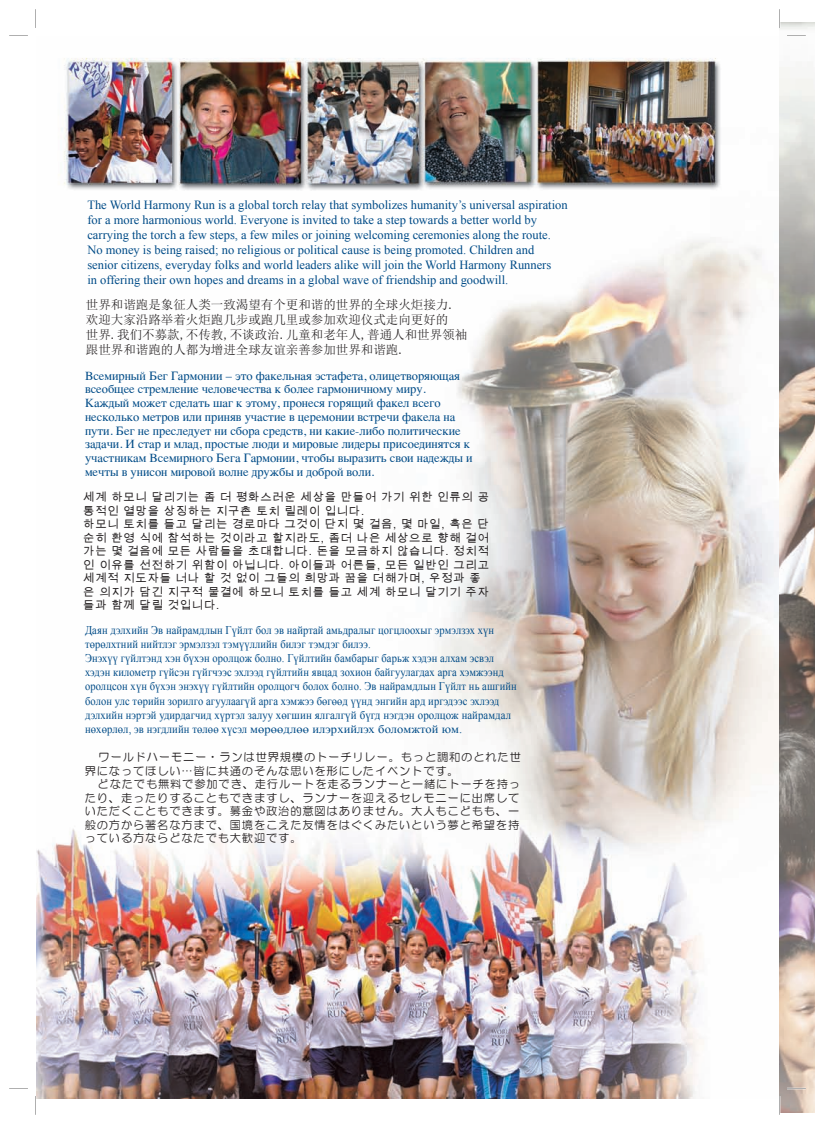
<style>
.page{position:relative;width:815px;height:1124px;background:#fff}
.page>*{position:absolute;margin:0;border:0;box-sizing:border-box;transform-origin:0 0}
.t1{font:12.5px/15px "Times New Roman";color:#004b87}
.t2{font:12.5px/13.8px "Times";color:#004b87}
.t3{font:12.5px/15px "N Sim Sun";color:#231f20}
.t4{font:11.75px/14.1px "Times New Roman";letter-spacing:.01em;color:#004b87;scale:.89 1}
.t5{font:11.25px/13.5px "Arial Unicode MS";letter-spacing:.075em;color:#231f20}
.t6{font:11.25px/13.5px "HG Maru Gothic MPRO";letter-spacing:.075em;color:#231f20}
</style>
<div class="page">
<img style="left:780px;top:23px;width:35px;height:1089px">
<img style="left:37px;top:58px;width:741px;height:1040px">
<svg style="left:9px;top:35px;width:19px;height:1px"></svg>
<svg style="left:787px;top:35px;width:19px;height:1px"></svg>
<svg style="left:9px;top:1088px;width:19px;height:1px"></svg>
<svg style="left:787px;top:1087px;width:19px;height:2px"></svg>
<svg style="left:35px;top:9px;width:1px;height:19px"></svg>
<svg style="left:35px;top:1096px;width:1px;height:18px"></svg>
<svg style="left:779px;top:9px;width:1px;height:19px"></svg>
<svg style="left:779px;top:1095px;width:1px;height:19px"></svg>
<p class="t1" style="left:87px;top:197px;width:482px">The World Harmony Run is a global torch relay that symbolizes humanity’s universal aspiration for a more harmonious world. Everyone is invited to take a step towards a better world by carrying the torch a few steps, a few miles or joining welcoming ceremonies along the route.<br>No money is being raised; no religious or political cause is being promoted. Children and senior citizens, everyday folks and world leaders alike will join the World Harmony Runners<br>in offering their own hopes and dreams in a global wave of friendship and goodwill.</p>
<p class="t3" style="left:86px;top:297px;width:383px">世界和谐跑是象征人类一致渴望有个更和谐的世界的全球火炬接力.欢迎大家沿路举着火炬跑几步或跑几里或参加欢迎仪式走向更好的<br>世界.我们不募款,不传教,不谈政治.儿童和老年人,普通人和世界领袖跟世界和谐跑的人都为增进全球友谊亲善参加世界和谐跑.</p>
<p class="t2" style="left:85px;top:367px;width:389px">Всемирный Бег гармонии – это факельная эстафета, олицетворяющая всеобщее стремление человечества к более гармоничному миру.<br>Каждый может сделать шаг к этому, пронеся горящий факел всего несколько метров или приняв участие в церемонии встречи факела на пути. Бег не преследует ни сборa средств, ни какие-либо политические задачи. и стар и млад, простые люди и мировые лидеры присоединятся к участникам Всемирного Бега гармонии, чтобы выразить свои надежды и мечты в унисон мировой волне дружбы и доброй воли.</p>
<p class="t5" style="left:83px;top:490px;width:407px">세계 하모니 달리기는 좀 더 평화스러운 세상을 만들어 가기 위한 인류의 공 통적인 열망을 상징하는 지구촌 토치 릴레이 입니다.<br>하모니 토치를 들고 달리는 경로마다 그것이 단지 몇 걸음, 몇 마일, 혹은 단 순히 환영 식에 참석하는 것이라고 할지라도, 좀더 나은 세상으로 향해 걸어 가는 몇 걸음에 모든 사람들을 초대합니다. 돈을 모금하지 않습니다. 정치적 인 이유를 선전하기 위함이 아닙니다. 아이들과 어른들, 모든 일반인 그리고 세계적 지도자들 너나 할 것 없이 그들의 희망과 꿈을 더해가며, 우정과 좋 은 의지가 담긴 지구적 물결에 하모니 토치를 들고 세계 하모니 달기기 주자 들과 함께 달릴 것입니다.</p>
<p class="t4" style="left:85px;top:622px;width:487px">Даян дэлхийн Эв найрамдлын Гүйлт бол эв найртай амьдралыг цогцлоохыг эрмэлзэх хүн төрөлхтний нийтлэг эрмэлзэл тэмүүллийн билэг тэмдэг билээ.<br>Энэхүү гүйлтэнд хэн бүхэн оролцож болно. Гүйлтийн бамбарыг барьж хэдэн алхам эсвэл хэдэн километр гүйсэн гүйгчээс эхлээд гүйлтийн явцад зохион байгуулагдах арга хэмжээнд оролцсон хүн бүхэн энэхүү гүйлтийн оролцогч болох болно. Эв найрамдлын Гүйлт нь ашгийн болон улс төрийн зорилго агуулаагүй арга хэмжээ бөгөөд үүнд энгийн ард иргэдээс эхлээд дэлхийн нэртэй удирдагчид хүртэл залуу хөгшин ялгалгүй бүгд нэгдэн оролцож найрамдал нөхөрлөл, эв нэгдлийн төлөө хүсэл мөрөөдлөө илэрхийлэх боломжтой юм.</p>
<p class="t6" style="left:85px;top:750px;width:438px;text-indent:14px">ワールドハーモニー・ランは世界規模のトーチリレー。もっと調和のとれた世界になってほしい…皆に共通のそんな思いを形にしたイベントです。</p>
<p class="t6" style="left:85px;top:777px;width:437px;text-align:justify;text-indent:13px">どなたでも無料で参加でき、走行ルートを走るランナーと一緒にトーチを持ったり、走ったりすることもできますし、ランナーを迎えるセレモニーに出席していただくこともできます。募金や政治的意図はありません。大人もこどもも、一般の方から著名な方まで、国境をこえた友情をはぐくみたいという夢と希望を持っている方ならどなたでも大歓迎です。</p>
</div>
